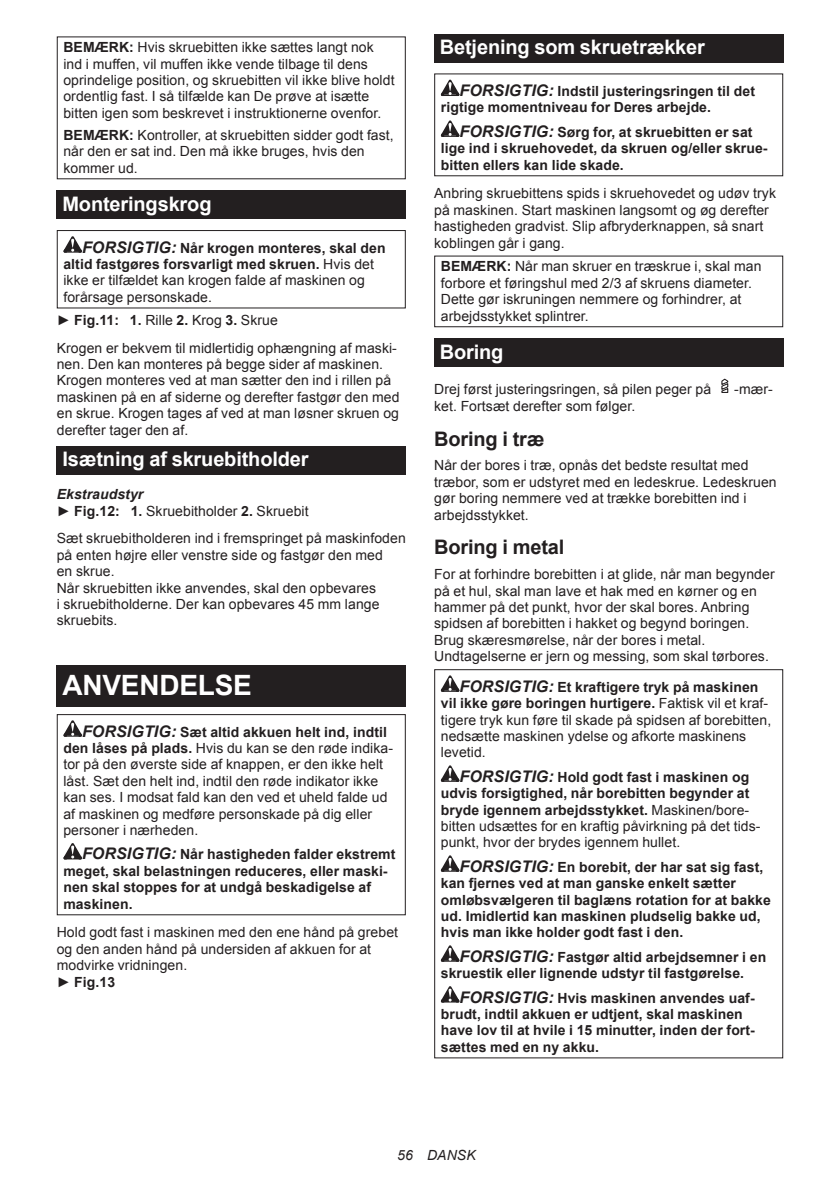
<style>
.page{position:relative;width:840px;height:1191px;background:#fff}
.page>*{position:absolute;margin:0;border:0;box-sizing:border-box;transform-origin:0 0}
.t1{font:700 28px "Arial";letter-spacing:-.01em;color:#fff}
.t2{font:700 20px "Arial";letter-spacing:-.01em;color:#fff}
.t3{font:700 20px "Arial";letter-spacing:-.01em;color:#231f20}
.t4{font:14px/16.4px "Arial";letter-spacing:.005em;color:#231f20}
.t5{font:700 14px/16.4px "Arial";letter-spacing:.005em;color:#231f20}
.t6{font:italic 14px "Arial";letter-spacing:.005em;color:#231f20}
.s1{font-weight:700}
.s2{font-weight:700;font-style:italic;font-size:16px}
.s3{font-weight:700;font-style:italic}
.s4{font-style:italic;font-size:16px}
</style>
<div class="page">
<div style="left:57px;top:191px;width:348px;height:28px;background:#231f20"></div>
<svg style="left:63px;top:236px;width:19px;height:17px"></svg>
<div style="left:57px;top:230px;width:348px;height:78px;border:1px solid #231f20"></div>
<div style="left:57px;top:446px;width:348px;height:28px;background:#231f20"></div>
<div style="left:57px;top:665px;width:348px;height:41px;background:#231f20"></div>
<svg style="left:63px;top:720px;width:19px;height:16px"></svg>
<svg style="left:63px;top:843px;width:19px;height:16px"></svg>
<div style="left:57px;top:714px;width:348px;height:201px;border:1px solid #231f20"></div>
<div style="left:434px;top:34px;width:348px;height:29px;background:#231f20"></div>
<svg style="left:440px;top:80px;width:19px;height:16px"></svg>
<svg style="left:440px;top:120px;width:19px;height:17px"></svg>
<div style="left:434px;top:255px;width:348px;height:72px;border:1px solid #231f20"></div>
<div style="left:434px;top:338px;width:348px;height:29px;background:#231f20"></div>
<svg style="left:721px;top:378px;width:7px;height:15px"></svg>
<svg style="left:440px;top:675px;width:19px;height:17px"></svg>
<svg style="left:440px;top:765px;width:19px;height:16px"></svg>
<svg style="left:440px;top:855px;width:19px;height:16px"></svg>
<svg style="left:440px;top:945px;width:19px;height:16px"></svg>
<svg style="left:440px;top:986px;width:19px;height:16px"></svg>
<div style="left:434px;top:669px;width:348px;height:389px;border:1px solid #231f20"></div>
<p class="t4" style="left:63px;top:39px;width:332px"><span class="s1">BEMÆRK:</span> Hvis skruebitten ikke sættes langt nok ind i muffen, vil muffen ikke vende tilbage til dens oprindelige position, og skruebitten vil ikke blive holdt ordentlig fast. I så tilfælde kan De prøve at isætte bitten igen som beskrevet i instruktionerne ovenfor.</p>
<p class="t4" style="left:63px;top:127px;width:332px"><span class="s1">BEMÆRK:</span> Kontroller, at skruebitten sidder godt fast, når den er sat ind. Den må ikke bruges, hvis den kommer ud.</p>
<h2 class="t2" style="left:62px;top:190px;width:150px">Monteringskrog</h2>
<p class="t4" style="left:63px;top:240px;width:323px;text-indent:19px"><span class="s2">FORSIGTIG:</span> <span class="s1">Når krogen monteres, skal den altid fastgøres forsvarligt med skruen.</span> Hvis det ikke er tilfældet kan krogen falde af maskinen og forårsage personskade.</p>
<p class="t4" style="left:57px;top:306px;width:341px;line-height:27.8px">► <span class="s1">Fig.11: 1.</span> Rille <span class="s1">2.</span> Krog <span class="s1">3.</span> Skrue<br>Krogen er bekvem til midlertidig ophængning af maski-</p>
<p class="t4" style="left:57px;top:356px;width:344px">nen. Den kan monteres på begge sider af maskinen.<br>Krogen monteres ved at man sætter den ind i rillen på maskinen på en af siderne og derefter fastgør den med en skrue. Krogen tages af ved at man løsner skruen og derefter tager den af.</p>
<h2 class="t2" style="left:62px;top:445px;width:247px">Isætning af skruebitholder</h2>
<p class="t4" style="left:57px;top:486px;width:253px"><span class="s3">Ekstraudstyr<br></span>► <span class="s1">Fig.12: 1.</span> Skruebitholder <span class="s1">2.</span> Skruebit</p>
<p class="t4" style="left:57px;top:530px;width:350px">Sæt skruebitholderen ind i fremspringet på maskinfoden på enten højre eller venstre side og fastgør den med<br>en skrue.<br>Når skruebitten ikke anvendes, skal den opbevares<br>i skruebitholderne. Der kan opbevares 45 mm lange skruebits.</p>
<h1 class="t1" style="left:62px;top:666px;width:191px">ANVENDELSE</h1>
<p class="t4" style="left:63px;top:723px;width:331px;text-indent:19px"><span class="s2">FORSIGTIG:</span> <span class="s1">Sæt altid akkuen helt ind, indtil den låses på plads.</span> Hvis du kan se den røde indika&shy;tor på den øverste side af knappen, er den ikke helt låst. Sæt den helt ind, indtil den røde indikator ikke kan ses. I modsat fald kan den ved et uheld falde ud af maskinen og medføre personskade på dig eller personer i nærheden.</p>
<p class="t5" style="left:63px;top:846px;width:333px;text-indent:19px"><span class="s4">FORSIGTIG:</span> Når hastigheden falder ekstremt meget, skal belastningen reduceres, eller maski&shy;nen skal stoppes for at undgå beskadigelse af maskinen.</p>
<p class="t4" style="left:57px;top:924px;width:343px">Hold godt fast i maskinen med den ene hånd på grebet og den anden hånd på undersiden af akkuen for at modvirke vridningen.<br>► <span class="s1">Fig.13</span></p>
<h2 class="t2" style="left:439px;top:34px;width:266px">Betjening som skruetrækker</h2>
<p class="t5" style="left:440px;top:83px;width:315px;text-indent:19px"><span class="s4">FORSIGTIG:</span> Indstil justeringsringen til det rigtige momentniveau for Deres arbejde.</p>
<p class="t5" style="left:440px;top:124px;width:328px;text-indent:19px"><span class="s4">FORSIGTIG:</span> Sørg for, at skruebitten er sat lige ind i skruehovedet, da skruen og/eller skrue&shy;bitten ellers kan lide skade.</p>
<p class="t4" style="left:434px;top:185px;width:343px">Anbring skruebittens spids i skruehovedet og udøv tryk på maskinen. Start maskinen langsomt og øg derefter hastigheden gradvist. Slip afbryderknappen, så snart koblingen går i gang.</p>
<p class="t4" style="left:440px;top:258px;width:322px"><span class="s1">BEMÆRK:</span> Når man skruer en træskrue i, skal man forbore et føringshul med 2/3 af skruens diameter.<br>Dette gør iskruningen nemmere og forhindrer, at arbejdsstykket splintrer.</p>
<h2 class="t2" style="left:439px;top:338px;width:65px">Boring</h2>
<p class="t4" style="left:434px;top:381px;width:278px">Drej først justeringsringen, så pilen peger på</p>
<p class="t4" style="left:733px;top:381px;width:40px">-mær-</p>
<p class="t4" style="left:434px;top:398px;width:202px">ket. Fortsæt derefter som følger.</p>
<h2 class="t3" style="left:434px;top:425px;width:112px">Boring i træ</h2>
<p class="t4" style="left:434px;top:457px;width:344px">Når der bores i træ, opnås det bedste resultat med træbor, som er udstyret med en ledeskrue. Ledeskruen gør boring nemmere ved at trække borebitten ind i arbejdsstykket.</p>
<h2 class="t3" style="left:434px;top:534px;width:132px">Boring i metal</h2>
<p class="t4" style="left:434px;top:566px;width:342px">For at forhindre borebitten i at glide, når man begynder på et hul, skal man lave et hak med en kørner og en hammer på det punkt, hvor der skal bores. Anbring spidsen af borebitten i hakket og begynd boringen.<br>Brug skæresmørelse, når der bores i metal.<br>Undtagelserne er jern og messing, som skal tørbores.</p>
<p class="t4" style="left:440px;top:679px;width:332px;text-indent:19px"><span class="s2">FORSIGTIG:</span> <span class="s1">Et kraftigere tryk på maskinen vil ikke gøre boringen hurtigere.</span> Faktisk vil et kraf&shy;tigere tryk kun føre til skade på spidsen af borebitten, nedsætte maskinen ydelse og afkorte maskinens levetid.</p>
<p class="t4" style="left:440px;top:769px;width:321px;text-indent:19px"><span class="s2">FORSIGTIG:</span> <span class="s1">Hold godt fast i maskinen og udvis forsigtighed, når borebitten begynder at bryde igennem arbejdsstykket.</span> Maskinen/bore&shy;bitten udsættes for en kraftig påvirkning på det tids&shy;punkt, hvor der brydes igennem hullet.</p>
<p class="t5" style="left:440px;top:859px;width:331px;text-indent:19px"><span class="s4">FORSIGTIG:</span> En borebit, der har sat sig fast, kan fjernes ved at man ganske enkelt sætter omløbsvælgeren til baglæns rotation for at bakke ud. Imidlertid kan maskinen pludselig bakke ud, hvis man ikke holder godt fast i den.</p>
<p class="t5" style="left:440px;top:949px;width:327px;text-indent:19px"><span class="s4">FORSIGTIG:</span> Fastgør altid arbejdsemner i en skruestik eller lignende udstyr til fastgørelse.</p>
<p class="t5" style="left:440px;top:989px;width:315px;text-indent:19px"><span class="s4">FORSIGTIG:</span> Hvis maskinen anvendes uaf&shy;brudt, indtil akkuen er udtjent, skal maskinen have lov til at hvile i 15 minutter, inden der fort&shy;sættes med en ny akku.</p>
<p class="t6" style="left:397px;top:1146px;width:80px">56 DANSK</p>
</div>
